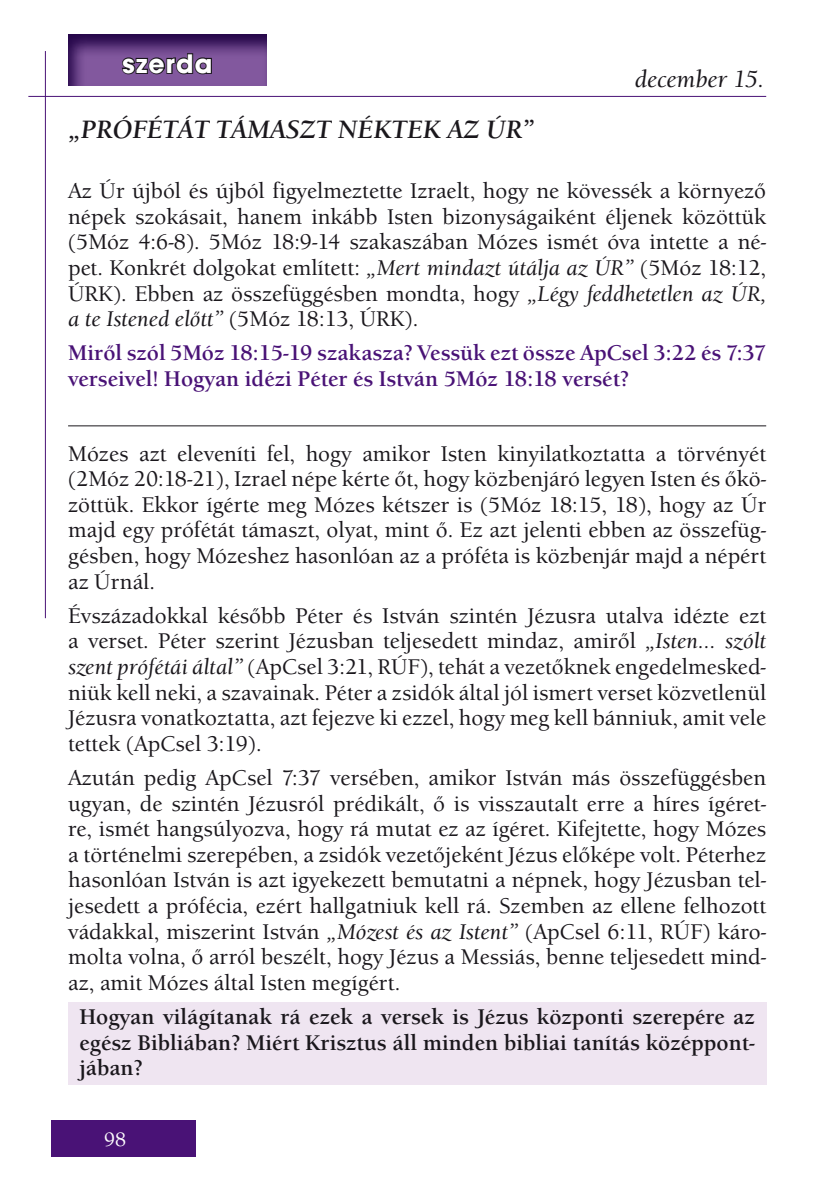
<style>
.page{position:relative;width:840px;height:1191px;background:#fff}
.page>*{position:absolute;margin:0;border:0;box-sizing:border-box;transform-origin:0 0}
.t1{font:700 28px "Avant Gar Got Itc TEE";letter-spacing:.04em;color:#fff}
.t2{font:italic 700 26px "Berkeley Old Sty Itc TEE";color:#1a171c}
.t3{font:italic 500 24px "Berkeley Old Sty Itc TEE";color:#1a171c}
.t4{font:500 22px/25.6px "Berkeley Old Sty Itc TEE";color:#1a171c;text-align:justify}
.t5{font:700 22px/25.6px "Berkeley Old Sty Itc TEE";color:#1a171c;text-align:justify}
.t6{font:700 22px/25.6px "Berkeley Old Sty Itc TEE";color:#491276}
.t7{font:500 20px "Berkeley Old Sty Itc TEE";color:#fff}
.s1{font-style:italic}
</style>
<div class="page">
<div style="left:51px;top:1120px;width:145px;height:37px;background:#491276"></div>
<hr style="left:28px;top:96px;width:737px;height:1px;background:#491276">
<hr style="left:45px;top:51px;width:1px;height:567px;background:#491276">
<div style="left:68px;top:1002px;width:697px;height:83px;background:#efe5f1"></div>
<svg style="left:68px;top:34px;width:199px;height:52px"></svg>
<svg style="left:120px;top:52px;width:93px;height:24px"></svg>
<hr style="left:68px;top:425px;width:697px;height:1px;background:#1a171c">
<p class="t1" style="left:122px;top:46px;width:91px">szerda</p>
<p class="t3" style="left:634px;top:65px;width:131px">december 15.</p>
<p class="t2" style="left:68px;top:114px;width:466px">„PRÓFÉTÁT TÁMASZT NÉKTEK AZ ÚR”</p>
<p class="t4" style="left:68px;top:178px;width:699px">Az Úr újból és újból figyelmeztette Izraelt, hogy ne kövessék a környező népek szokásait, hanem inkább Isten bizonyságaiként éljenek közöttük (5Móz 4:6-8). 5Móz 18:9-14 szakaszában Mózes ismét óva intette a né&shy;pet. Konkrét dolgokat említett: <span class="s1">„Mert mindazt útálja az ÚR”</span> (5Móz 18:12, ÚRK). Ebben az összefüggésben mondta, hogy <span class="s1">„Légy feddhetetlen az ÚR, a te Istened előtt”</span> (5Móz 18:13, ÚRK).</p>
<p class="t6" style="left:68px;top:340px;width:699px">Miről szól 5Móz 18:15-19 szakasza? Vessük ezt össze ApCsel 3:22 és 7:37 verseivel! Hogyan idézi Péter és István 5Móz 18:18 versét?</p>
<p class="t4" style="left:68px;top:440px;width:699px">Mózes azt eleveníti fel, hogy amikor Isten kinyilatkoztatta a törvényét (2Móz 20:18-21), Izrael népe kérte őt, hogy közbenjáró legyen Isten és őkö&shy;zöttük. Ekkor ígérte meg Mózes kétszer is (5Móz 18:15, 18), hogy az Úr majd egy prófétát támaszt, olyat, mint ő. Ez azt jelenti ebben az összefüg&shy;gésben, hogy Mózeshez hasonlóan az a próféta is közbenjár majd a népért az Úrnál.</p>
<p class="t4" style="left:68px;top:603px;width:699px">Évszázadokkal később Péter és István szintén Jézusra utalva idézte ezt a verset. Péter szerint Jézusban teljesedett mindaz, amiről <span class="s1">„Isten… szólt szent prófétái által”</span> (ApCsel 3:21, RÚF), tehát a vezetőknek engedelmesked&shy;niük kell neki, a szavainak. Péter a zsidók által jól ismert verset közvetlenül Jézusra vonatkoztatta, azt fejezve ki ezzel, hogy meg kell bánniuk, amit vele tettek (ApCsel 3:19).</p>
<p class="t4" style="left:68px;top:765px;width:699px">Azután pedig ApCsel 7:37 versében, amikor István más összefüggésben ugyan, de szintén Jézusról prédikált, ő is visszautalt erre a híres ígéret&shy;re, ismét hangsúlyozva, hogy rá mutat ez az ígéret. Kifejtette, hogy Mózes a történelmi szerepében, a zsidók vezetőjeként Jézus előképe volt. Péterhez hasonlóan István is azt igyekezett bemutatni a népnek, hogy Jézusban tel&shy;jesedett a prófécia, ezért hallgatniuk kell rá. Szemben az ellene felhozott vádakkal, miszerint István <span class="s1">„Mózest és az Istent”</span> (ApCsel 6:11, RÚF) káro&shy;molta volna, ő arról beszélt, hogy Jézus a Messiás, benne teljesedett mind&shy;az, amit Mózes által Isten megígért.</p>
<p class="t5" style="left:79px;top:1004px;width:676px">Hogyan világítanak rá ezek a versek is Jézus központi szerepére az egész Bibliában? Miért Krisztus áll minden bibliai tanítás középpont&shy;jában?</p>
<p class="t7" style="left:104px;top:1128px;width:24px">98</p>
</div>
